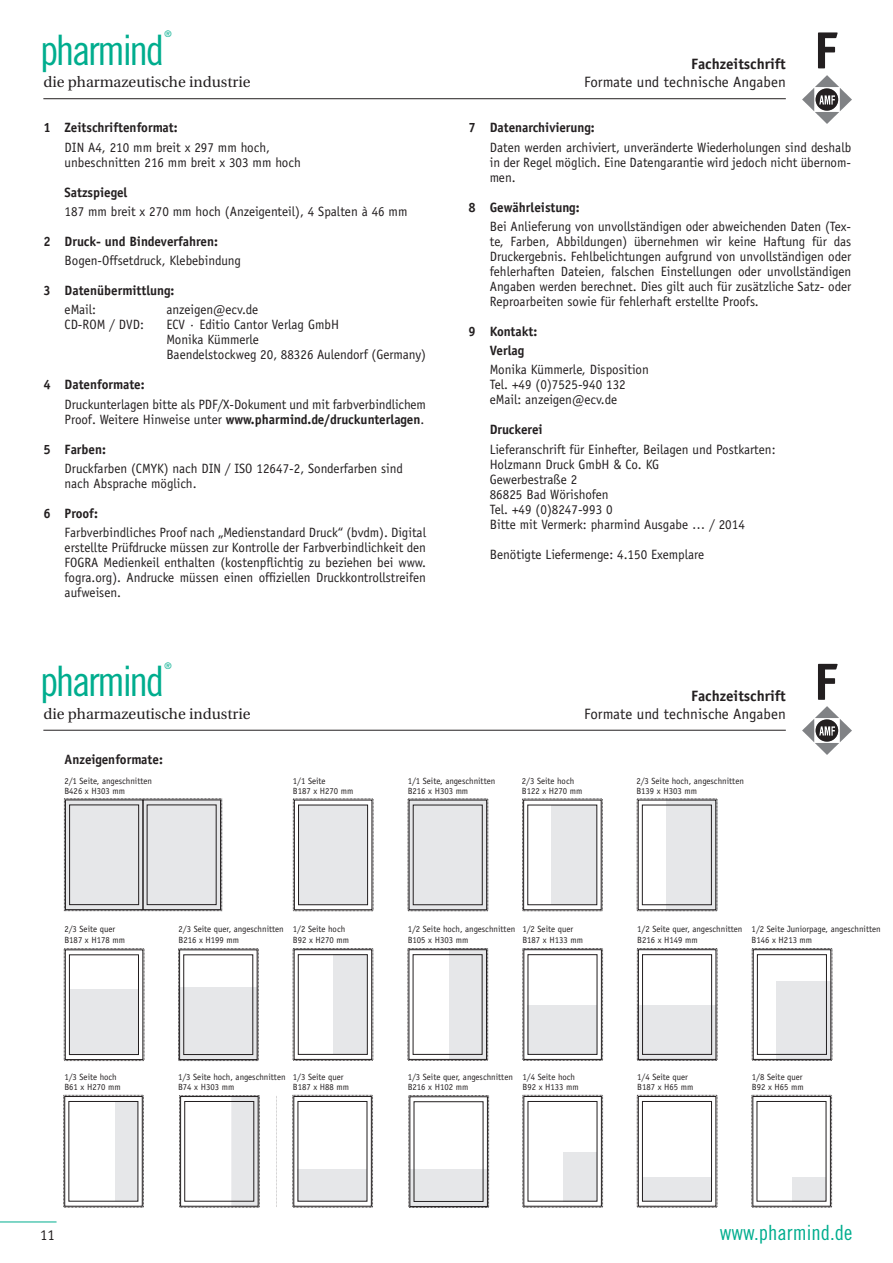
<style>
.page{position:relative;width:893px;height:1263px;background:#fff}
.page>*{position:absolute;margin:0;border:0;box-sizing:border-box;transform-origin:0 0}
.t1{font:700 52.5px "Officina Sans LT";color:#231f20}
.t2{font:42px "Trade Gothic Cond Eighteen";letter-spacing:-.06em;color:#00ad8e}
.t3{font:21px "Trade Gothic Cond Eighteen";color:#00ad8e}
.t4{font:15px "Officina Sans LT";color:#231f20}
.t5{font:15px "Utopia";color:#231f20}
.t6{font:700 15px "Officina Sans LT";color:#231f20}
.t7{font:13.5px/15px "Officina Sans LT";color:#231f20}
.t8{font:700 13.5px/19.2px "Officina Sans LT";color:#231f20}
.t9{font:9px/10.5px "Officina Sans LT";color:#231f20}
.t10{font:9px "Trade Gothic Cond Eighteen";color:#00ad8e}
.s1{font-weight:700}
</style>
<div class="page">
<img style="left:803px;top:75px;width:48px;height:48px">
<hr style="left:43px;top:98px;width:743px;height:1px;background:#231f20">
<img style="left:803px;top:706px;width:48px;height:48px">
<hr style="left:43px;top:730px;width:743px;height:1px;background:#231f20">
<hr style="left:0;top:1222px;width:57px;height:1px;background:#00ad8e">
<svg style="left:65px;top:800px;width:156px;height:110px;background:#d7d8da"></svg>
<div style="left:298px;top:804px;width:71px;height:102px;background:#e6e7e9"></div>
<div style="left:293px;top:799px;width:80px;height:112px;border:1px dashed #231f20"></div>
<svg style="left:66px;top:950px;width:76px;height:105px"></svg>
<div style="left:64px;top:948px;width:80px;height:113px;border:1px dashed #231f20"></div>
<svg style="left:68px;top:1097px;width:74px;height:108px"></svg>
<div style="left:64px;top:1095px;width:80px;height:112px;border:1px dashed #231f20"></div>
<svg style="left:297px;top:1097px;width:74px;height:108px"></svg>
<div style="left:293px;top:1095px;width:80px;height:112px;border:1px dashed #231f20"></div>
<svg style="left:527px;top:1097px;width:74px;height:108px"></svg>
<div style="left:523px;top:1095px;width:80px;height:112px;border:1px dashed #231f20"></div>
<svg style="left:641px;top:1101px;width:71px;height:101px"></svg>
<div style="left:637px;top:1095px;width:80px;height:112px;border:1px dashed #231f20"></div>
<svg style="left:756px;top:1097px;width:74px;height:108px"></svg>
<div style="left:752px;top:1095px;width:80px;height:112px;border:1px dashed #231f20"></div>
<svg style="left:181px;top:1097px;width:76px;height:108px"></svg>
<div style="left:179px;top:1095px;width:80px;height:112px;border:1px dashed #231f20"></div>
<svg style="left:411px;top:1097px;width:76px;height:108px"></svg>
<div style="left:409px;top:1095px;width:80px;height:112px;border:1px dashed #231f20"></div>
<svg style="left:180px;top:950px;width:76px;height:109px"></svg>
<div style="left:178px;top:948px;width:80px;height:113px;border:1px dashed #231f20"></div>
<svg style="left:295px;top:950px;width:76px;height:105px"></svg>
<div style="left:293px;top:948px;width:80px;height:112px;border:1px dashed #231f20"></div>
<svg style="left:410px;top:950px;width:76px;height:108px"></svg>
<div style="left:408px;top:948px;width:80px;height:112px;border:1px dashed #231f20"></div>
<svg style="left:525px;top:950px;width:76px;height:108px"></svg>
<div style="left:523px;top:948px;width:80px;height:112px;border:1px dashed #231f20"></div>
<svg style="left:639px;top:950px;width:76px;height:108px"></svg>
<div style="left:637px;top:948px;width:80px;height:112px;border:1px dashed #231f20"></div>
<svg style="left:754px;top:950px;width:76px;height:108px"></svg>
<div style="left:752px;top:948px;width:80px;height:112px;border:1px dashed #231f20"></div>
<svg style="left:410px;top:801px;width:76px;height:108px;background:#dddee0"></svg>
<div style="left:408px;top:799px;width:80px;height:112px;border:1px dashed #231f20"></div>
<svg style="left:524px;top:801px;width:74px;height:108px"></svg>
<div style="left:522px;top:799px;width:80px;height:112px;border:1px dashed #231f20"></div>
<svg style="left:641px;top:801px;width:74px;height:108px"></svg>
<div style="left:637px;top:799px;width:80px;height:112px;border:1px dashed #231f20"></div>
<p class="t10" style="left:164px;top:29px;width:9px">®</p>
<p class="t5" style="left:43px;top:74px;width:209px">die pharmazeutische industrie</p>
<h2 class="t2" style="left:40px;top:25px;width:126px">pharmind</h2>
<p class="t8" style="left:43px;top:118px;width:136px">1 Zeitschriftenformat:</p>
<p class="t7" style="left:65px;top:139px;width:238px">DIN A4, 210 mm breit x 297 mm hoch, unbeschnitten 216 mm breit x 303 mm hoch</p>
<p class="t8" style="left:65px;top:182px;width:64px">Satzspiegel</p>
<p class="t7" style="left:65px;top:204px;width:344px">187 mm breit x 270 mm hoch (Anzeigenteil), 4 Spalten à 46 mm</p>
<p class="t8" style="left:43px;top:231px;width:176px">2 Druck- und Bindeverfahren:</p>
<p class="t7" style="left:65px;top:253px;width:178px">Bogen-Offsetdruck, Klebebindung</p>
<p class="t8" style="left:43px;top:281px;width:133px">3 Datenübermittlung:</p>
<p class="t7" style="left:65px;top:302px;width:33px">eMail:</p>
<p class="t7" style="left:166px;top:302px;width:93px">anzeigen@ecv.de</p>
<p class="t7" style="left:65px;top:317px;width:81px">CD-ROM / DVD:</p>
<p class="t7" style="left:166px;top:317px;width:261px">ECV · Editio Cantor Verlag GmbH<br>Monika Kümmerle<br>Baendelstockweg 20, 88326 Aulendorf (Germany)</p>
<p class="t8" style="left:43px;top:375px;width:103px">4 Datenformate:</p>
<p class="t7" style="left:65px;top:396px;width:363px">Druckunterlagen bitte als PDF/X-Dokument und mit farbverbindlichem<br>Proof. Weitere Hinweise unter <span class="s1">www.pharmind.de/druckunterlagen</span>.</p>
<p class="t8" style="left:43px;top:439px;width:64px">5 Farben:</p>
<p class="t7" style="left:65px;top:461px;width:340px">Druckfarben (CMYK) nach DIN / ISO 12647-2, Sonderfarben sind nach Absprache möglich.</p>
<p class="t8" style="left:43px;top:503px;width:56px">6 Proof:</p>
<p class="t7" style="left:65px;top:525px;width:363px;text-align:justify">Farbverbindliches Proof nach „Medienstandard Druck“ (bvdm). Digital erstellte Prüfdrucke müssen zur Kontrolle der Farbverbindlichkeit den FOGRA Medienkeil enthalten (kostenpflichtig zu beziehen bei www. fogra.org). Andrucke müssen einen offiziellen Druckkontrollstreifen aufweisen.</p>
<p class="t10" style="left:164px;top:660px;width:9px">®</p>
<p class="t5" style="left:43px;top:706px;width:209px">die pharmazeutische industrie</p>
<h2 class="t2" style="left:40px;top:656px;width:126px">pharmind</h2>
<p class="t8" style="left:65px;top:750px;width:100px">Anzeigenformate:</p>
<p class="t6" style="left:691px;top:55px;width:96px">Fachzeitschrift</p>
<p class="t4" style="left:584px;top:73px;width:203px">Formate und technische Angaben</p>
<h1 class="t1" style="left:813px;top:18px;width:26px">F</h1>
<p class="t8" style="left:468px;top:118px;width:128px">7 Datenarchivierung:</p>
<p class="t7" style="left:490px;top:139px;width:363px;text-align:justify">Daten werden archiviert, unveränderte Wiederholungen sind deshalb in der Regel möglich. Eine Datengarantie wird jedoch nicht übernom&shy;men.</p>
<p class="t8" style="left:468px;top:197px;width:113px">8 Gewährleistung:</p>
<p class="t7" style="left:490px;top:219px;width:363px;text-align:justify">Bei Anlieferung von unvollständigen oder abweichenden Daten (Tex&shy;te, Farben, Abbildungen) übernehmen wir keine Haftung für das Druckergebnis. Fehlbelichtungen aufgrund von unvollständigen oder fehlerhaften Dateien, falschen Einstellungen oder unvollständigen Angaben werden berechnet. Dies gilt auch für zusätzliche Satz- oder Reproarbeiten sowie für fehlerhaft erstellte Proofs.</p>
<p class="t8" style="left:490px;top:321px;width:49px;text-indent:-21px">9 Kontakt:<br>Verlag</p>
<p class="t7" style="left:490px;top:362px;width:161px">Monika Kümmerle, Disposition<br>Tel. +49 (0)7525-940 132 eMail: anzeigen@ecv.de</p>
<p class="t8" style="left:490px;top:420px;width:54px">Druckerei</p>
<p class="t7" style="left:490px;top:441px;width:287px">Lieferanschrift für Einhefter, Beilagen und Postkarten:<br>Holzmann Druck GmbH &amp; Co. KG<br>Gewerbestraße 2<br>86825 Bad Wörishofen<br>Tel. +49 (0)8247-993 0<br>Bitte mit Vermerk: pharmind Ausgabe … / 2014</p>
<p class="t7" style="left:490px;top:546px;width:216px">Benötigte Liefermenge: 4.150 Exemplare</p>
<p class="t6" style="left:691px;top:686px;width:96px">Fachzeitschrift</p>
<p class="t4" style="left:584px;top:705px;width:203px">Formate und technische Angaben</p>
<h1 class="t1" style="left:813px;top:649px;width:26px">F</h1>
<p class="t9" style="left:64px;top:775px;width:89px">2/1 Seite, angeschnitten<br>B426 x H303 mm</p>
<p class="t9" style="left:293px;top:775px;width:62px">1/1 Seite<br>B187 x H270 mm</p>
<p class="t9" style="left:408px;top:775px;width:89px">1/1 Seite, angeschnitten<br>B216 x H303 mm</p>
<p class="t9" style="left:522px;top:775px;width:62px">2/3 Seite hoch<br>B122 x H270 mm</p>
<p class="t9" style="left:636px;top:775px;width:109px">2/3 Seite hoch, angeschnitten<br>B139 x H303 mm</p>
<p class="t9" style="left:64px;top:924px;width:62px">2/3 Seite quer<br>B187 x H178 mm</p>
<p class="t9" style="left:64px;top:1071px;width:58px">1/3 Seite hoch<br>B61 x H270 mm</p>
<p class="t9" style="left:179px;top:924px;width:107px">2/3 Seite quer, angeschnitten<br>B216 x H199 mm</p>
<p class="t9" style="left:293px;top:924px;width:58px">1/2 Seite hoch<br>B92 x H270 mm</p>
<p class="t9" style="left:178px;top:1071px;width:109px">1/3 Seite hoch, angeschnitten<br>B74 x H303 mm</p>
<p class="t9" style="left:293px;top:1071px;width:58px">1/3 Seite quer<br>B187 x H88 mm</p>
<p class="t9" style="left:408px;top:924px;width:109px">1/2 Seite hoch, angeschnitten<br>B105 x H303 mm</p>
<p class="t9" style="left:522px;top:924px;width:62px">1/2 Seite quer<br>B187 x H133 mm</p>
<p class="t9" style="left:408px;top:1071px;width:107px">1/3 Seite quer, angeschnitten<br>B216 x H102 mm</p>
<p class="t9" style="left:523px;top:1071px;width:58px">1/4 Seite hoch<br>B92 x H133 mm</p>
<p class="t9" style="left:637px;top:924px;width:107px">1/2 Seite quer, angeschnitten<br>B216 x H149 mm</p>
<p class="t9" style="left:752px;top:924px;width:131px">1/2 Seite Juniorpage, angeschnitten<br>B146 x H213 mm</p>
<p class="t9" style="left:637px;top:1071px;width:58px">1/4 Seite quer<br>B187 x H65 mm</p>
<p class="t9" style="left:752px;top:1071px;width:53px">1/8 Seite quer<br>B92 x H65 mm</p>
<p class="t4" style="left:40px;top:1226px;width:16px">11</p>
<h3 class="t3" style="left:720px;top:1220px;width:134px">www.pharmind.de</h3>
</div>
